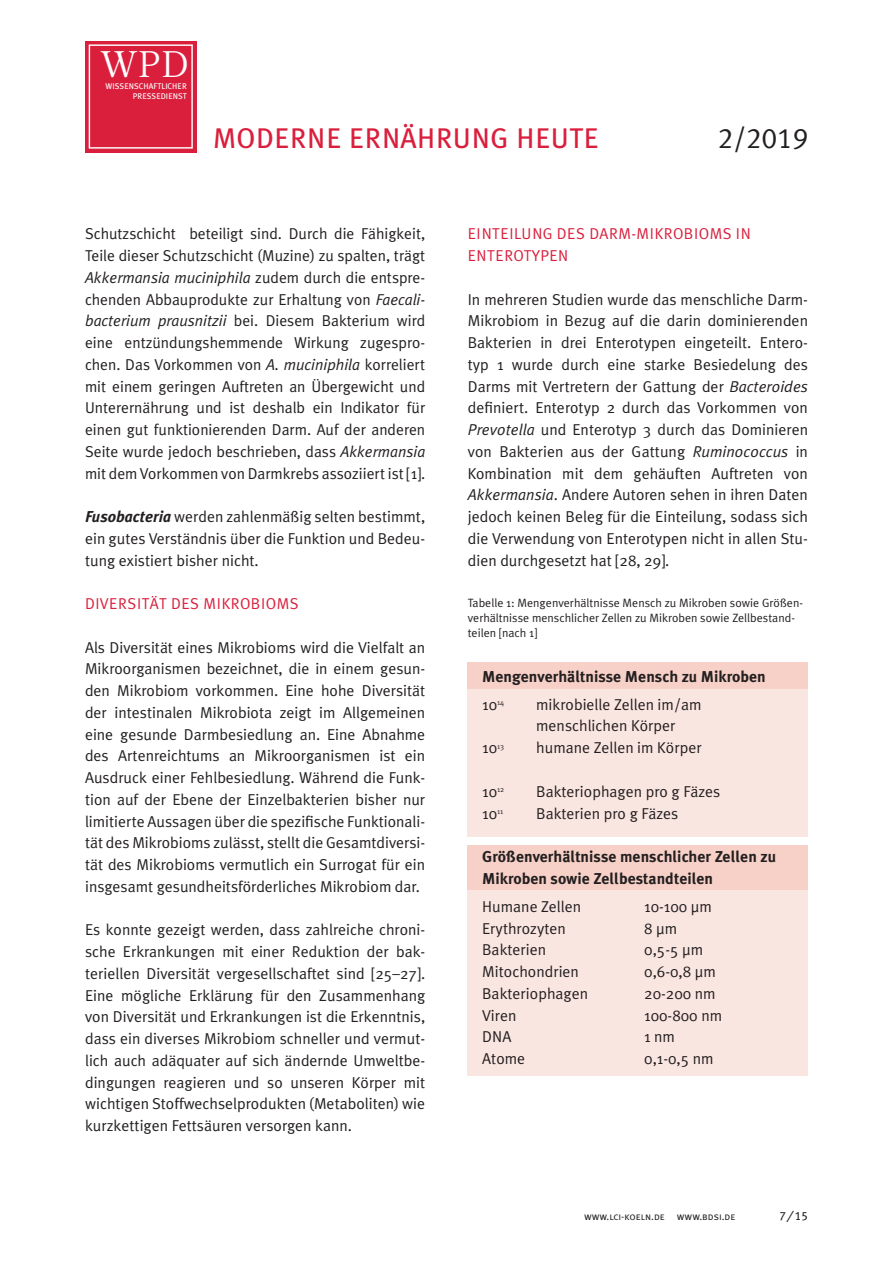
<style>
.page{position:relative;width:893px;height:1263px;background:#fff}
.page>*{position:absolute;margin:0;border:0;box-sizing:border-box;transform-origin:0 0}
.t1{font:36.9px "Leitura News Roman 1";color:#fff}
.t2{font:28.5px "Meta Plus";letter-spacing:.02em;color:#da1f3d}
.t3{font:28.5px "Meta Plus Normal Caps";color:#231f20}
.t4{font:15.75px/21.8px "Meta Plus Normal";color:#231f20;text-align:justify}
.t5{font:700 15.75px/21.8px "Meta Plus";color:#231f20}
.t6{font:15.75px/21.8px "Meta Plus Normal";letter-spacing:.025em;color:#da1f3d}
.t7{font:12px/15px "Meta Plus Normal";color:#231f20}
.t8{font:12px "Meta Plus Book Caps";color:#231f20}
.t9{font:10.5px "Meta Plus Normal Caps";color:#231f20}
.t10{font:8.25px/9.9px "Meta Plus";letter-spacing:.005em;color:#fff;text-align:right}
.s1{font-style:italic}
.s2{font-family:"Meta Plus";font-weight:700;font-style:italic}
.s3{font-family:"Benton Sans";font-size:15px}
</style>
<div class="page">
<div style="left:85px;top:41px;width:111px;height:111px;background:#da1f3d"></div>
<div style="left:89px;top:44px;width:104px;height:105px;border:1px solid #fff"></div>
<div style="left:468px;top:684px;width:340px;height:152px;background:#fae6e1"></div>
<div style="left:468px;top:851px;width:340px;height:225px;background:#fae6e1"></div>
<div style="left:468px;top:662px;width:340px;height:27px;background:#f7d1c7"></div>
<div style="left:468px;top:845px;width:340px;height:45px;background:#f7d1c7"></div>
<h1 class="t1" style="left:101px;top:42px;width:90px">WPD</h1>
<p class="t10" style="left:106px;top:81px;width:83px">WISSENSCHAFTLICHER<br>PRESSEDIENST</p>
<h2 class="t2" style="left:213px;top:122px;width:61px">MODERNE</h2>
<h2 class="t2" style="left:349px;top:122px;width:235px">ERNÄHRUNGHEUTE</h2>
<h2 class="t3" style="left:718px;top:122px;width:91px">2/2019</h2>
<p class="t4" style="left:85px;top:223px;width:342px">Schutzschicht beteiligt sind. Durch die Fähigkeit, Teile dieser Schutzschicht (Muzine) zu spalten, trägt <span class="s1">Akkermansia muciniphila</span> zudem durch die entspre&shy;chenden Abbauprodukte zur Erhaltung von <span class="s1">Faecali&shy;bacterium prausnitzii</span> bei. Diesem Bakterium wird eine entzündungshemmende Wirkung zugespro&shy;chen. Das Vorkommen von <span class="s1">A. muciniphila</span> korreliert mit einem geringen Auftreten an Übergewicht und Unterernährung und ist deshalb ein Indikator für einen gut funktionierenden Darm. Auf der anderen Seite wurde jedoch beschrieben, dass <span class="s1">Akkermansia </span>mit dem Vorkommen von Darmkrebs assoziiert ist [1].</p>
<p class="t4" style="left:85px;top:505px;width:342px"><span class="s2">Fusobacteria</span> werden zahlenmäßig selten bestimmt, ein gutes Verständnis über die Funktion und Bedeu&shy;tung existiert bisher nicht.</p>
<p class="t6" style="left:85px;top:592px;width:215px">DIVERSITÄT DES M IKROBIOMS</p>
<p class="t4" style="left:85px;top:636px;width:342px">Als Diversität eines Mikrobioms wird die Vielfalt an Mikroorganismen bezeichnet, die in einem gesun&shy;den Mikrobiom vorkommen. Eine hohe Diversität der intestinalen Mikrobiota zeigt im Allgemeinen eine gesunde Darmbesiedlung an. Eine Abnahme des Artenreichtums an Mikroorganismen ist ein Ausdruck einer Fehlbesiedlung. Während die Funk&shy;tion auf der Ebene der Einzelbakterien bisher nur limitierte Aussagen über die spezifische Funktionali&shy;tät des Mikrobioms zulässt, stellt die Gesamtdiversi&shy;tät des Mikrobioms vermutlich ein Surrogat für ein insgesamt gesundheitsförderliches Mikrobiom dar.</p>
<p class="t4" style="left:85px;top:919px;width:342px">Es konnte gezeigt werden, dass zahlreiche chroni&shy;sche Erkrankungen mit einer Reduktion der bak&shy;teriellen Diversität vergesellschaftet sind [25–27].<br>Eine mögliche Erklärung für den Zusammenhang von Diversität und Erkrankungen ist die Erkenntnis, dass ein diverses Mikrobiom schneller und vermut&shy;lich auch adäquater auf sich ändernde Umweltbe&shy;dingungen reagieren und so unseren Körper mit wichtigen Stoffwechselprodukten (Metaboliten) wie kurzkettigen Fettsäuren versorgen kann.</p>
<p class="t6" style="left:468px;top:223px;width:282px">EINTEILUNG DES DARM-MIKROBIOMS IN<br>ENTEROTYPEN</p>
<p class="t4" style="left:468px;top:288px;width:342px">In mehreren Studien wurde das menschliche Darm-Mikrobiom in Bezug auf die darin dominierenden Bakterien in drei Enterotypen eingeteilt. Entero&shy;typ 1 wurde durch eine starke Besiedelung des Darms mit Vertretern der Gattung der <span class="s1">Bacteroides </span>definiert. Enterotyp 2 durch das Vorkommen von <span class="s1">Prevotella</span> und Enterotyp 3 durch das Dominieren von Bakterien aus der Gattung <span class="s1">Ruminococcus</span> in Kombination mit dem gehäuften Auftreten von <span class="s1">Akkermansia</span>. Andere Autoren sehen in ihren Daten jedoch keinen Beleg für die Einteilung, sodass sich die Verwendung von Enterotypen nicht in allen Stu&shy;dien durchgesetzt hat [28, 29].</p>
<p class="t7" style="left:468px;top:595px;width:337px">Tabelle 1: Mengenverhältnisse Mensch zu Mikroben sowie Größen&shy;verhältnisse menschlicher Zellen zu Mikroben sowie Zellbestand&shy;teilen [nach 1]</p>
<p class="t5" style="left:482px;top:665px;width:285px">Mengenverhältnisse Mensch zu Mikroben</p>
<p class="t4" style="left:482px;top:693px;width:24px">10<sup>14</sup></p>
<p class="t4" style="left:536px;top:693px;width:167px">mikrobielle Zellen im/am menschlichen Körper</p>
<p class="t4" style="left:482px;top:737px;width:24px">10<sup>13</sup></p>
<p class="t4" style="left:536px;top:737px;width:167px">humane Zellen im Körper</p>
<p class="t4" style="left:482px;top:780px;width:24px">10<sup>12</sup></p>
<p class="t4" style="left:536px;top:780px;width:186px">Bakteriophagen pro g Fäzes</p>
<p class="t4" style="left:482px;top:802px;width:23px">10<sup>11</sup></p>
<p class="t4" style="left:536px;top:802px;width:144px">Bakterien pro g Fäzes</p>
<p class="t5" style="left:482px;top:845px;width:295px">Größenverhältnisse menschlicher Zellen zu<br>Mikroben sowie Zellbestandteilen</p>
<p class="t4" style="left:482px;top:895px;width:100px">Humane Zellen</p>
<p class="t4" style="left:644px;top:895px;width:69px">10-100 µm</p>
<p class="t4" style="left:482px;top:917px;width:85px">Erythrozyten</p>
<p class="t4" style="left:644px;top:917px;width:34px">8 µm</p>
<p class="t4" style="left:482px;top:939px;width:66px">Bakterien</p>
<p class="t4" style="left:644px;top:939px;width:60px">0,5-5 µm</p>
<p class="t4" style="left:482px;top:961px;width:98px">Mitochondrien</p>
<p class="t4" style="left:644px;top:961px;width:73px">0,6-0,8 µm</p>
<p class="t4" style="left:482px;top:982px;width:107px">Bakteriophagen</p>
<p class="t4" style="left:644px;top:982px;width:73px">20-200 nm</p>
<p class="t4" style="left:482px;top:1004px;width:36px">Viren</p>
<p class="t4" style="left:644px;top:1004px;width:79px">100-800 nm</p>
<p class="t4" style="left:482px;top:1026px;width:31px">DNA</p>
<p class="t4" style="left:644px;top:1026px;width:32px">1 nm</p>
<p class="t4" style="left:482px;top:1048px;width:45px">Atome</p>
<p class="t4" style="left:644px;top:1048px;width:71px">0,1-0,5 nm</p>
<p class="t9" style="left:584px;top:1210px;width:153px">www.lci-koeln.de www.bdsi.de</p>
<p class="t8" style="left:779px;top:1209px;width:30px">7<span class="s3">/</span>15</p>
</div>
